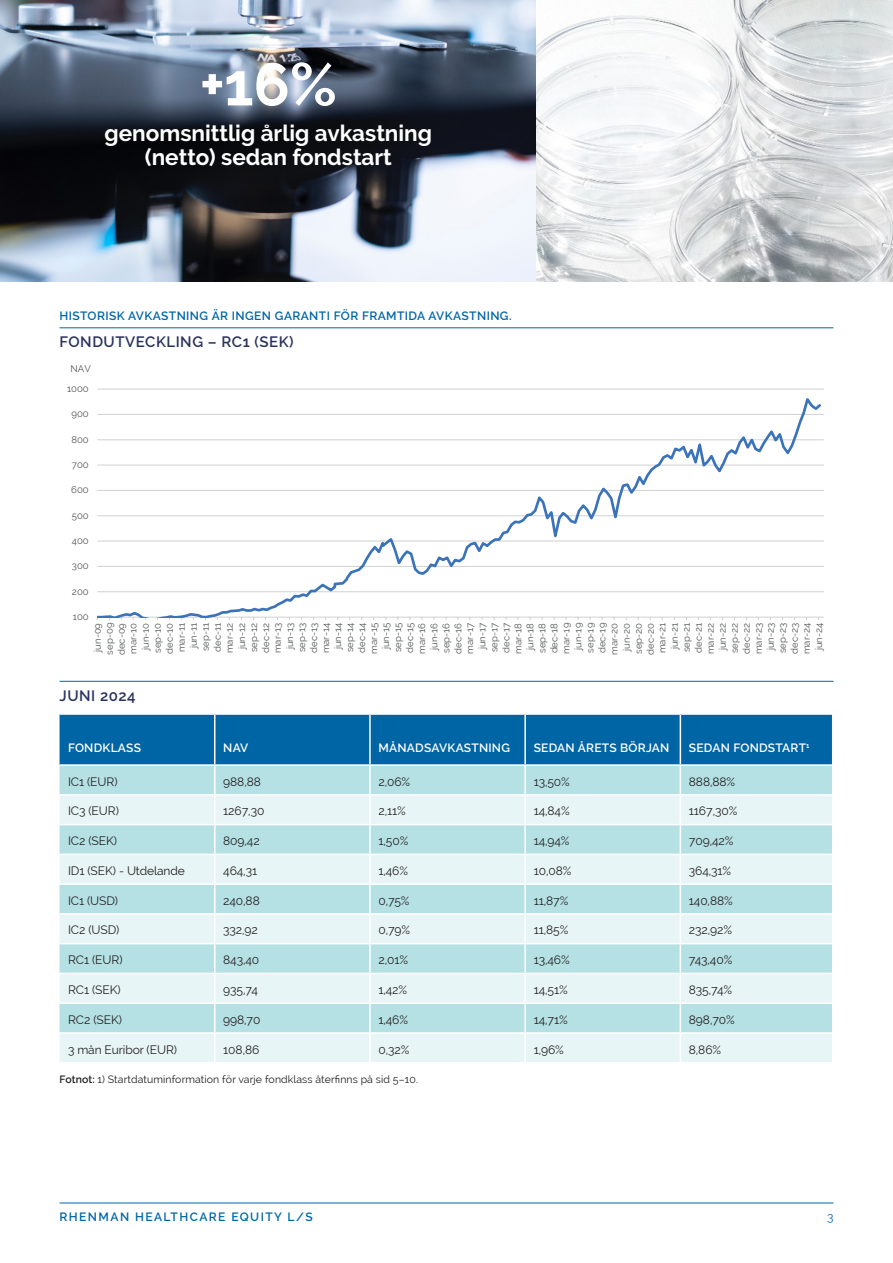
<style>
.page{position:relative;width:893px;height:1263px;background:#fff}
.page>*{position:absolute;margin:0;border:0;box-sizing:border-box;transform-origin:0 0}
.t1{font:700 59.85px "Raleway";color:#fff}
.t2{font:700 22.5px/24.2px "Raleway";color:#fff;text-align:center}
.t3{font:600 15px "Raleway";letter-spacing:.035em;color:#29325e}
.t4{font:12px "Raleway";letter-spacing:-.005em;color:#231f20}
.t5{font:600 12px "Raleway";letter-spacing:.02em;color:#fff}
.t6{font:600 12px "Raleway";letter-spacing:.035em;color:#0065a4}
.t7{font:600 12px "Raleway";letter-spacing:.12em;color:#0065a4}
.t8{font:12px "Raleway";color:#0065a4}
.t9{font:10.5px "Raleway";letter-spacing:.01em;color:#231f20}
.t10{font:9.6px/12px "Raleway";color:#515455;text-align:right}
.s1{font-weight:600}
</style>
<div class="page">
<hr style="left:60px;top:1202px;width:773px;height:1px;background:#0065a4">
<hr style="left:60px;top:327px;width:773px;height:1px;background:#0065a4">
<hr style="left:60px;top:681px;width:773px;height:1px;background:#0065a4">
<svg style="left:60px;top:714px;width:772px;height:348px;background:#b3d8e3"></svg>
<hr style="left:60px;top:764px;width:155px;height:2px;background:#fff">
<hr style="left:215px;top:764px;width:155px;height:2px;background:#fff">
<hr style="left:370px;top:764px;width:155px;height:2px;background:#fff">
<hr style="left:525px;top:764px;width:155px;height:2px;background:#fff">
<hr style="left:680px;top:764px;width:152px;height:2px;background:#fff">
<hr style="left:60px;top:883px;width:155px;height:2px;background:#fff">
<hr style="left:215px;top:883px;width:155px;height:2px;background:#fff">
<hr style="left:370px;top:883px;width:155px;height:2px;background:#fff">
<hr style="left:525px;top:883px;width:155px;height:2px;background:#fff">
<hr style="left:680px;top:883px;width:152px;height:2px;background:#fff">
<img style="left:0;top:0;width:893px;height:282px">
<hr style="left:97px;top:591px;width:727px;height:1px;background:#cfd2d0">
<hr style="left:97px;top:566px;width:727px;height:1px;background:#cfd2d0">
<hr style="left:97px;top:541px;width:727px;height:1px;background:#cfd2d0">
<hr style="left:97px;top:515px;width:727px;height:1px;background:#cfd2d0">
<hr style="left:97px;top:490px;width:727px;height:1px;background:#cfd2d0">
<hr style="left:97px;top:465px;width:727px;height:1px;background:#cfd2d0">
<hr style="left:97px;top:439px;width:727px;height:1px;background:#cfd2d0">
<hr style="left:97px;top:414px;width:727px;height:1px;background:#cfd2d0">
<hr style="left:97px;top:389px;width:727px;height:1px;background:#cfd2d0">
<hr style="left:97px;top:617px;width:727px;height:1px;background:#cfd2d0">
<svg style="left:97px;top:398px;width:726px;height:220px"></svg>
<p class="t1" style="left:200px;top:50px;width:139px">+16%</p>
<p class="t2" style="left:104px;top:121px;width:329px">genomsnittlig årlig avkastning (netto) sedan fondstart</p>
<p class="t6" style="left:60px;top:309px;width:454px">HISTORISK AVKASTNING ÄR INGEN GARANTI FÖR FRAMTIDA AVKASTNING.</p>
<p class="t3" style="left:60px;top:333px;width:236px">FONDUTVECKLING – RC1 (SEK)</p>
<p class="t10" style="left:71px;top:362px;width:22px">NAV</p>
<p class="t10" style="left:67px;top:383px;width:23px">1000</p>
<p class="t10" style="left:71px;top:408px;width:19px">900</p>
<p class="t10" style="left:71px;top:433px;width:19px">800</p>
<p class="t10" style="left:72px;top:459px;width:18px">700</p>
<p class="t10" style="left:71px;top:484px;width:19px">600</p>
<p class="t10" style="left:72px;top:509px;width:18px">500</p>
<p class="t10" style="left:72px;top:535px;width:18px">400</p>
<p class="t10" style="left:72px;top:560px;width:18px">300</p>
<p class="t10" style="left:72px;top:585px;width:18px">200</p>
<p class="t10" style="left:73px;top:611px;width:17px">100</p>
<p class="t10" style="left:91px;top:655px;width:34px;rotate:-90deg">jun-09 sep-09 dec-09 mar-10 jun-10 sep-10 dec-10 mar-11 jun-11 sep-11 dec-11 mar-12 jun-12 sep-12 dec-12 mar-13 jun-13 sep-13 dec-13 mar-14 jun-14 sep-14 dec-14 mar-15 jun-15 sep-15 dec-15 mar-16 jun-16 sep-16 dec-16 mar-17 jun-17 sep-17 dec-17 mar-18 jun-18 sep-18 dec-18 mar-19 jun-19 sep-19 dec-19 mar-20 jun-20 sep-20 dec-20 mar-21 jun-21 sep-21 dec-21 mar-22 jun-22 sep-22 dec-22 mar-23 jun-23 sep-23 dec-23 mar-24 jun-24</p>
<p class="t3" style="left:60px;top:687px;width:78px">JUNI 2024</p>
<p class="t5" style="left:68px;top:741px;width:75px">FONDKLASS</p>
<p class="t5" style="left:223px;top:741px;width:27px">NAV</p>
<p class="t5" style="left:378px;top:741px;width:133px">MÅNADSAVKASTNING</p>
<p class="t5" style="left:534px;top:741px;width:137px">SEDAN ÅRETS BÖRJAN</p>
<p class="t5" style="left:689px;top:741px;width:122px">SEDAN FONDSTART<sup>1</sup></p>
<p class="t4" style="left:68px;top:774px;width:51px">IC1 (EUR)</p>
<p class="t4" style="left:223px;top:774px;width:39px">988,88</p>
<p class="t4" style="left:378px;top:774px;width:33px">2,06%</p>
<p class="t4" style="left:534px;top:774px;width:38px">13,50%</p>
<p class="t4" style="left:689px;top:774px;width:48px">888,88%</p>
<p class="t4" style="left:68px;top:804px;width:52px">IC3 (EUR)</p>
<p class="t4" style="left:223px;top:804px;width:43px">1267,30</p>
<p class="t4" style="left:378px;top:804px;width:29px">2,11%</p>
<p class="t4" style="left:534px;top:804px;width:38px">14,84%</p>
<p class="t4" style="left:689px;top:804px;width:50px">1167,30%</p>
<p class="t4" style="left:68px;top:834px;width:50px">IC2 (SEK)</p>
<p class="t4" style="left:223px;top:834px;width:38px">809,42</p>
<p class="t4" style="left:378px;top:834px;width:31px">1,50%</p>
<p class="t4" style="left:534px;top:834px;width:37px">14,94%</p>
<p class="t4" style="left:689px;top:834px;width:46px">709,42%</p>
<p class="t4" style="left:68px;top:864px;width:118px">ID1 (SEK) - Utdelande</p>
<p class="t4" style="left:223px;top:864px;width:35px">464,31</p>
<p class="t4" style="left:378px;top:864px;width:31px">1,46%</p>
<p class="t4" style="left:534px;top:864px;width:39px">10,08%</p>
<p class="t4" style="left:689px;top:864px;width:44px">364,31%</p>
<p class="t4" style="left:68px;top:893px;width:52px">IC1 (USD)</p>
<p class="t4" style="left:223px;top:893px;width:38px">240,88</p>
<p class="t4" style="left:378px;top:893px;width:33px">0,75%</p>
<p class="t4" style="left:534px;top:893px;width:36px">11,87%</p>
<p class="t4" style="left:689px;top:893px;width:45px">140,88%</p>
<p class="t4" style="left:68px;top:923px;width:53px">IC2 (USD)</p>
<p class="t4" style="left:223px;top:923px;width:36px">332,92</p>
<p class="t4" style="left:378px;top:923px;width:33px">0,79%</p>
<p class="t4" style="left:534px;top:923px;width:36px">11,85%</p>
<p class="t4" style="left:689px;top:923px;width:45px">232,92%</p>
<p class="t4" style="left:68px;top:953px;width:56px">RC1 (EUR)</p>
<p class="t4" style="left:223px;top:953px;width:38px">843,40</p>
<p class="t4" style="left:378px;top:953px;width:31px">2,01%</p>
<p class="t4" style="left:534px;top:953px;width:38px">13,46%</p>
<p class="t4" style="left:689px;top:953px;width:45px">743,40%</p>
<p class="t4" style="left:68px;top:983px;width:54px">RC1 (SEK)</p>
<p class="t4" style="left:223px;top:983px;width:36px">935,74</p>
<p class="t4" style="left:378px;top:983px;width:30px">1,42%</p>
<p class="t4" style="left:534px;top:983px;width:36px">14,51%</p>
<p class="t4" style="left:689px;top:983px;width:45px">835,74%</p>
<p class="t4" style="left:68px;top:1012px;width:55px">RC2 (SEK)</p>
<p class="t4" style="left:223px;top:1012px;width:39px">998,70</p>
<p class="t4" style="left:378px;top:1012px;width:31px">1,46%</p>
<p class="t4" style="left:534px;top:1012px;width:36px">14,71%</p>
<p class="t4" style="left:689px;top:1012px;width:47px">898,70%</p>
<p class="t4" style="left:68px;top:1042px;width:111px">3 mån Euribor (EUR)</p>
<p class="t4" style="left:223px;top:1042px;width:38px">108,86</p>
<p class="t4" style="left:378px;top:1042px;width:33px">0,32%</p>
<p class="t4" style="left:534px;top:1042px;width:32px">1,96%</p>
<p class="t4" style="left:689px;top:1042px;width:34px">8,86%</p>
<p class="t9" style="left:60px;top:1073px;width:360px"><span class="s1">Fotnot:</span> 1) Startdatuminformation för varje fondklass återfinns på sid 5–10.</p>
<p class="t7" style="left:60px;top:1210px;width:255px">RHENMAN HEALTHCARE EQUITY L/S</p>
<p class="t8" style="left:827px;top:1210px;width:8px">3</p>
</div>
